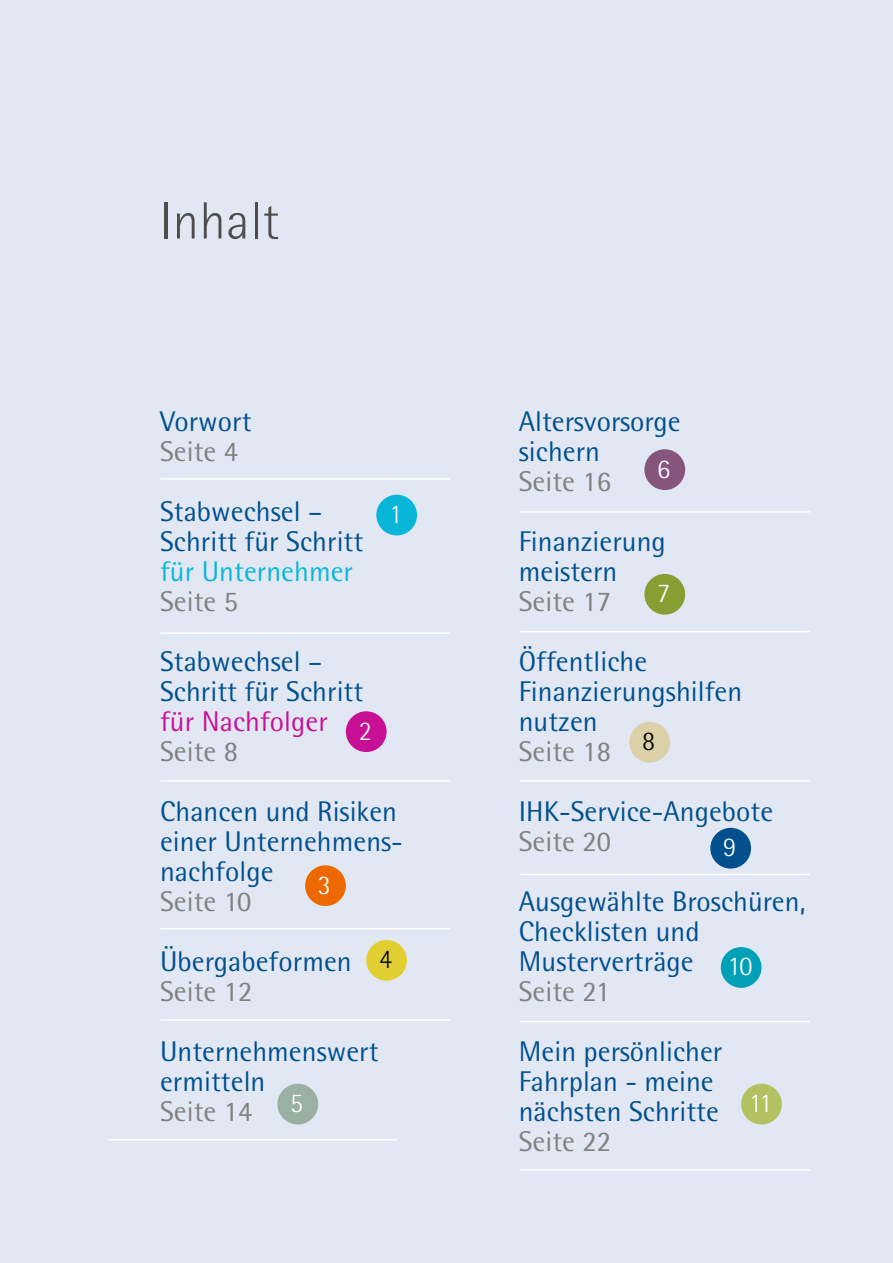
<style>
.page{position:relative;width:893px;height:1263px;background:#e2e7f4}
.page>*{position:absolute;margin:0;border:0;box-sizing:border-box;transform-origin:0 0}
.t1{font:300 52.5px "Rotis Semi Sans";letter-spacing:.01em;color:#4d4d4c}
.t2{font:28.5px/30px "Rotis Semi Sans";color:#00508e}
.t3{font:28.5px "Rotis Semi Sans";color:#818181}
.t4{font:28.5px "Rotis Semi Sans";color:#08b7d7}
.t5{font:28.5px "Rotis Semi Sans";color:#c71096}
.t6{font:300 27px "Rotis Semi Sans";color:#fff}
.t7{font:300 27px "Rotis Semi Sans";color:#000}
</style>
<div class="page">
<hr style="left:161px;top:478px;width:289px;height:2px;background:#fff">
<hr style="left:520px;top:511px;width:290px;height:2px;background:#fff">
<hr style="left:520px;top:631px;width:290px;height:1px;background:#fff">
<hr style="left:520px;top:780px;width:290px;height:2px;background:#fff">
<hr style="left:520px;top:874px;width:290px;height:1px;background:#fff">
<hr style="left:520px;top:1021px;width:290px;height:1px;background:#fff">
<hr style="left:520px;top:1169px;width:290px;height:1px;background:#fff">
<hr style="left:161px;top:632px;width:289px;height:2px;background:#fff">
<hr style="left:161px;top:780px;width:289px;height:2px;background:#fff">
<hr style="left:161px;top:928px;width:289px;height:1px;background:#fff">
<hr style="left:161px;top:1019px;width:289px;height:2px;background:#fff">
<hr style="left:107px;top:1139px;width:290px;height:1px;background:#fff">
<div style="left:376px;top:495px;width:41px;height:40px;background:#08b7d7;border-radius:50%"></div>
<div style="left:305px;top:865px;width:41px;height:41px;background:#ee6800;border-radius:50%"></div>
<div style="left:277px;top:1084px;width:41px;height:40px;background:#9ab0a2;border-radius:50%"></div>
<div style="left:366px;top:940px;width:41px;height:41px;background:#e1cf32;border-radius:50%"></div>
<div style="left:346px;top:711px;width:41px;height:41px;background:#c71096;border-radius:50%"></div>
<div style="left:644px;top:449px;width:41px;height:41px;background:#85557d;border-radius:50%"></div>
<div style="left:710px;top:828px;width:41px;height:40px;background:#00508e;border-radius:50%"></div>
<div style="left:721px;top:947px;width:40px;height:41px;background:#00a1b7;border-radius:50%"></div>
<div style="left:741px;top:1084px;width:41px;height:40px;background:#b3c161;border-radius:50%"></div>
<div style="left:644px;top:574px;width:41px;height:41px;background:#889e32;border-radius:50%"></div>
<div style="left:629px;top:722px;width:41px;height:41px;background:#dbd0a8;border-radius:50%"></div>
<h1 class="t1" style="left:159px;top:191px;width:121px">Inhalt</h1>
<p class="t2" style="left:160px;top:406px;width:93px">Vorwort</p>
<p class="t3" style="left:160px;top:435px;width:80px">Seite 4</p>
<p class="t2" style="left:160px;top:496px;width:205px">Stabwechsel –<br>Schritt für Schritt</p>
<p class="t4" style="left:160px;top:555px;width:194px">für Unternehmer</p>
<p class="t3" style="left:160px;top:585px;width:80px">Seite 5</p>
<p class="t2" style="left:160px;top:646px;width:205px">Stabwechsel –<br>Schritt für Schritt</p>
<p class="t5" style="left:160px;top:705px;width:169px">für Nachfolger</p>
<p class="t3" style="left:160px;top:735px;width:80px">Seite 8</p>
<p class="t2" style="left:160px;top:796px;width:244px">Chancen und Risiken einer Unternehmens&shy;nachfolge</p>
<p class="t3" style="left:160px;top:885px;width:93px">Seite 10</p>
<p class="t2" style="left:160px;top:946px;width:193px">Übergabeformen</p>
<p class="t3" style="left:160px;top:975px;width:94px">Seite 12</p>
<p class="t6" style="left:389px;top:498px;width:15px">1</p>
<p class="t6" style="left:359px;top:715px;width:15px">2</p>
<p class="t6" style="left:318px;top:869px;width:15px">3</p>
<p class="t7" style="left:379px;top:944px;width:15px">4</p>
<p class="t2" style="left:160px;top:1036px;width:220px">Unternehmenswert ermitteln</p>
<p class="t3" style="left:160px;top:1095px;width:94px">Seite 14</p>
<p class="t6" style="left:290px;top:1087px;width:15px">5</p>
<p class="t2" style="left:519px;top:406px;width:163px">Altersvorsorge sichern</p>
<p class="t3" style="left:519px;top:465px;width:94px">Seite 16</p>
<p class="t6" style="left:657px;top:453px;width:15px">6</p>
<p class="t2" style="left:519px;top:526px;width:149px">Finanzierung meistern</p>
<p class="t3" style="left:519px;top:585px;width:94px">Seite 17</p>
<p class="t2" style="left:519px;top:646px;width:225px">Öffentliche<br>Finanzierungshilfen nutzen</p>
<p class="t3" style="left:519px;top:735px;width:94px">Seite 18</p>
<p class="t2" style="left:519px;top:796px;width:256px">IHK-Service-Angebote</p>
<p class="t3" style="left:519px;top:825px;width:94px">Seite 20</p>
<p class="t6" style="left:657px;top:578px;width:15px">7</p>
<p class="t7" style="left:642px;top:726px;width:15px">8</p>
<p class="t6" style="left:723px;top:831px;width:15px">9</p>
<p class="t2" style="left:519px;top:886px;width:288px">Ausgewählte Broschüren,<br>Checklisten und<br>Musterverträge</p>
<p class="t3" style="left:519px;top:975px;width:93px">Seite 21</p>
<p class="t6" style="left:728px;top:951px;width:27px">10</p>
<p class="t2" style="left:519px;top:1036px;width:205px">Mein persönlicher<br>Fahrplan - meine nächsten Schritte</p>
<p class="t3" style="left:519px;top:1125px;width:94px">Seite 22</p>
<p class="t6" style="left:749px;top:1087px;width:25px">11</p>
</div>
